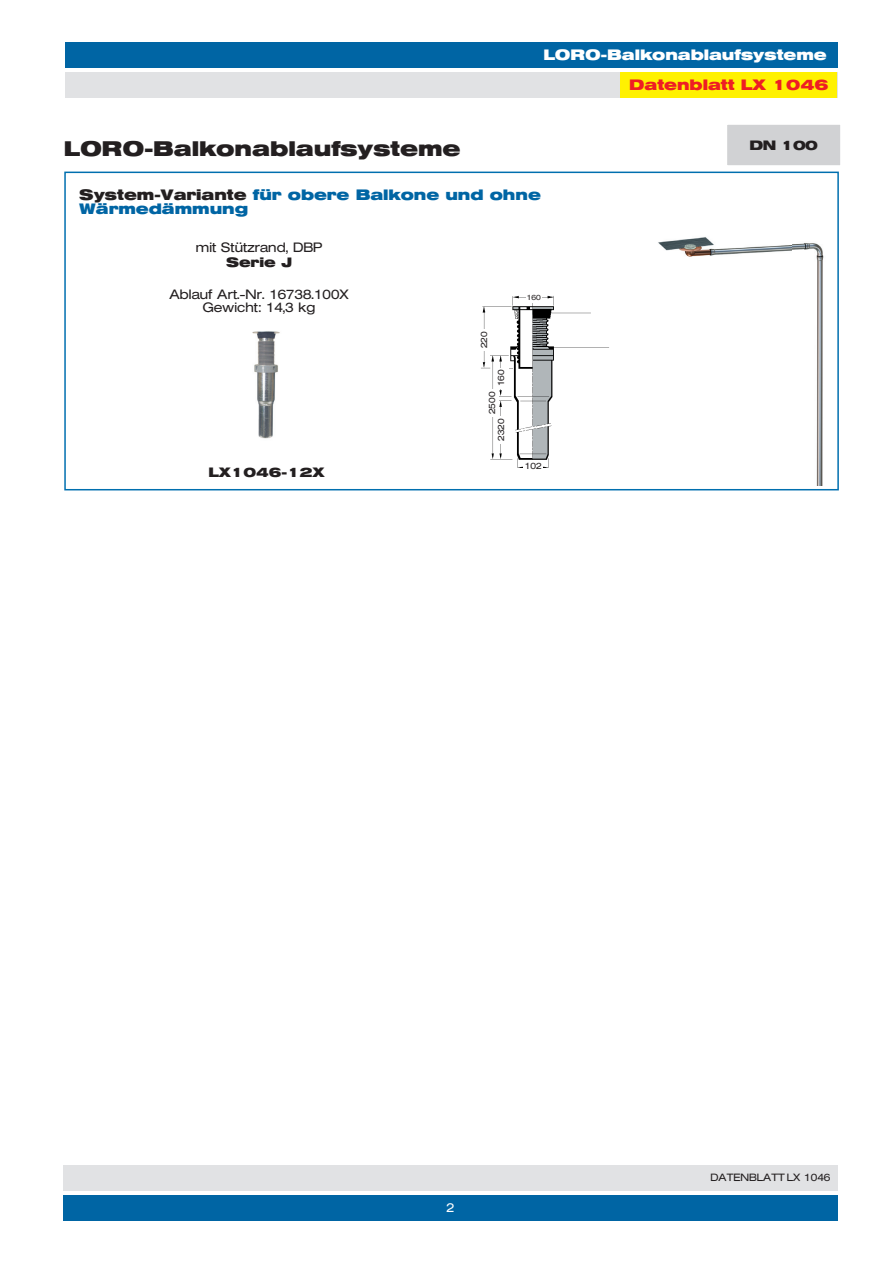
<style>
.page{position:relative;width:893px;height:1263px;background:#fff}
.page>*{position:absolute;margin:0;border:0;box-sizing:border-box;transform-origin:0 0}
.t1{font:700 21px "Helvetica Extended BQ";color:#231f20}
.t2{font:700 15px/14.2px "Helvetica Extended BQ";color:#0065a4}
.t3{font:700 15px "Helvetica Extended BQ";color:#fff}
.t4{font:700 15px "Helvetica Extended BQ";color:#ee1e24}
.t5{font:300 13.5px/13.5px "Helvetica Extended BQ";color:#231f20;text-align:center}
.t6{font:700 13.5px "Helvetica Extended BQ";color:#231f20}
.t7{font:300 12.75px "Helvetica Extended BQ";color:#fff}
.t8{font:300 10.5px "Helvetica Extended BQ";color:#231f20}
.t9{font:300 9px "Helvetica Extended BQ";color:#231f20}
.t10{font:300 7.5px "Helvetica Extended BQ";color:#231f20}
.s1{color:#231f20}
</style>
<div class="page">
<div style="left:63px;top:1195px;width:774px;height:25px;background:#0065a4"></div>
<div style="left:63px;top:1165px;width:774px;height:26px;background:#e1e2e4"></div>
<div style="left:65px;top:72px;width:772px;height:26px;background:#e1e2e4"></div>
<div style="left:66px;top:43px;width:760px;height:25px;background:#0065a4"></div>
<div style="left:64px;top:172px;width:774px;height:318px;border:2px solid #006faf"></div>
<div style="left:620px;top:73px;width:217px;height:25px;background:#fff101"></div>
<div style="left:726px;top:124px;width:114px;height:42px;background:#d1d2d4"></div>
<div style="left:725px;top:123px;width:116px;height:44px;border:2px solid #fff"></div>
<img style="left:252px;top:331px;width:28px;height:108px">
<img style="left:481px;top:296px;width:128px;height:171px">
<div style="left:523px;top:461px;width:20px;height:11px;background:#fff"></div>
<div style="left:494px;top:368px;width:14px;height:20px;background:#fff"></div>
<div style="left:494px;top:416px;width:14px;height:27px;background:#fff"></div>
<div style="left:485px;top:389px;width:14px;height:28px;background:#fff"></div>
<div style="left:477px;top:329px;width:14px;height:22px;background:#fff"></div>
<img style="left:791px;top:243px;width:33px;height:242px">
<img style="left:658px;top:237px;width:133px;height:20px">
<div style="left:526px;top:293px;width:15px;height:9px;background:#fff"></div>
<p class="t3" style="left:543px;top:49px;width:285px">LORO-Balkonablaufsysteme</p>
<h1 class="t1" style="left:64px;top:140px;width:398px">LORO-Balkonablaufsysteme</h1>
<p class="t2" style="left:79px;top:189px;width:463px"><span class="s1">System-Variante</span> für obere Balkone und ohne<br>Wärmedämmung</p>
<p class="t5" style="left:196px;top:241px;width:128px">mit Stützrand, DBP</p>
<p class="t6" style="left:226px;top:257px;width:67px">Serie J</p>
<p class="t5" style="left:169px;top:289px;width:181px">Ablauf Art.-Nr. 16738.100X<br>Gewicht: 14,3 kg</p>
<p class="t6" style="left:208px;top:467px;width:118px">LX1046-12X</p>
<p class="t9" style="left:480px;top:348px;width:18px;rotate:-90deg">220</p>
<p class="t9" style="left:497px;top:386px;width:18px;rotate:-90deg">160</p>
<p class="t9" style="left:497px;top:441px;width:24px;rotate:-90deg">2320</p>
<p class="t9" style="left:488px;top:414px;width:24px;rotate:-90deg">2500</p>
<p class="t10" style="left:527px;top:294px;width:16px">160</p>
<p class="t9" style="left:525px;top:462px;width:18px">102</p>
<p class="t4" style="left:629px;top:79px;width:201px">Datenblatt LX 1046</p>
<p class="t6" style="left:749px;top:139px;width:70px">DN 100</p>
<p class="t7" style="left:446px;top:1202px;width:9px">2</p>
<p class="t8" style="left:710px;top:1173px;width:121px">DATENBLATT LX 1046</p>
</div>
